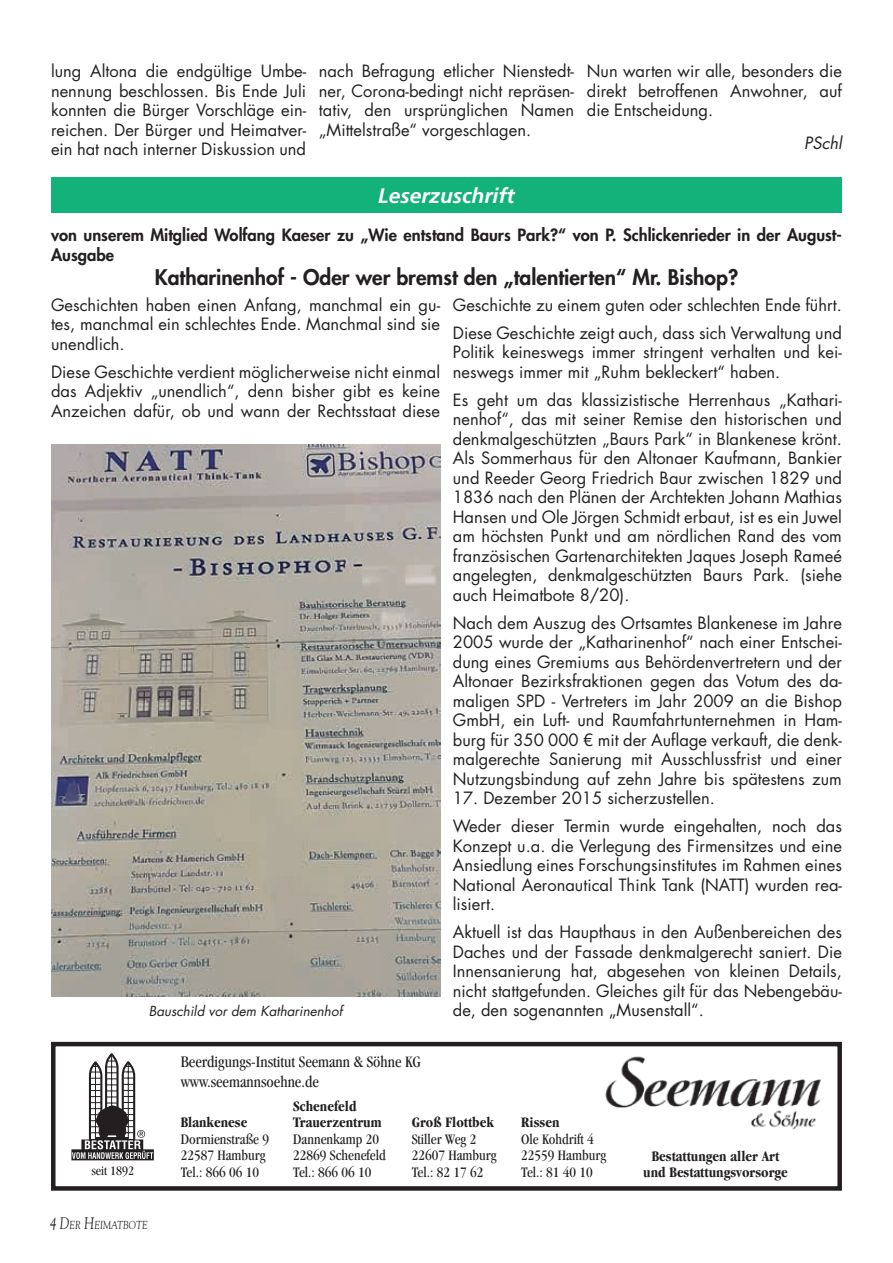
<style>
.page{position:relative;width:893px;height:1263px;background:#fff}
.page>*{position:absolute;margin:0;border:0;box-sizing:border-box;transform-origin:0 0}
.t1{font:800 21px "Futura Std";color:#231f20}
.t2{font:italic 700 21px "Frutiger LT Std";color:#fff}
.t3{font:16.5px/19.5px "Futura Std";color:#231f20;text-align:justify}
.t4{font:800 16.5px/19.5px "Futura Std";color:#231f20}
.t5{font:condensed 16.5px/19.8px "Garamond";color:#231f20}
.t6{font:italic 16.5px "Futura Std";color:#231f20}
.t7{font:condensed 15px "Garamond";color:#231f20}
.t8{font:700 condensed 15px "Garamond";color:#231f20}
.t9{font:italic 13.5px "Futura Std";color:#231f20}
.t10{font:condensed 13.5px "Garamond";color:#231f20}
.t11{font:italic 11.55px "Goudy Std";color:#231f20;scale:.8 1}
.s1{font-size:16.5px}
</style>
<div class="page">
<div style="left:51px;top:1042px;width:791px;height:149px;border:4px solid #231f20"></div>
<img style="left:605px;top:1056px;width:216px;height:74px">
<svg style="left:71px;top:1054px;width:83px;height:106px"></svg>
<img style="left:51px;top:444px;width:389px;height:553px">
<div style="left:51px;top:177px;width:791px;height:36px;background:#13b27b"></div>
<p class="t3" style="left:51px;top:62px;width:257px">lung Altona die endgültige Umbe&shy;nennung beschlossen. Bis Ende Juli konnten die Bürger Vorschläge ein&shy;reichen. Der Bürger und Heimatver&shy;ein hat nach interner Diskussion und</p>
<p class="t3" style="left:319px;top:62px;width:257px">nach Befragung etlicher Nienstedt&shy;ner, Corona-bedingt nicht repräsen&shy;tativ, den ursprünglichen Namen „Mittelstraße“ vorgeschlagen.</p>
<p class="t3" style="left:587px;top:62px;width:257px">Nun warten wir alle, besonders die direkt betroffenen Anwohner, auf die Entscheidung.</p>
<p class="t6" style="left:804px;top:132px;width:39px">PSchl</p>
<p class="t2" style="left:378px;top:183px;width:138px">Leserzuschrift</p>
<p class="t4" style="left:51px;top:225px;width:792px">von unserem Mitglied Wolfang Kaeser zu „Wie entstand Baurs Park?“ von P. Schlickenrieder in der August-<br>Ausgabe</p>
<p class="t1" style="left:155px;top:264px;width:585px">Katharinenhof - Oder wer bremst den „talentierten“ Mr. Bishop?</p>
<p class="t3" style="left:51px;top:295px;width:391px">Geschichten haben einen Anfang, manchmal ein gu&shy;tes, manchmal ein schlechtes Ende. Manchmal sind sie unendlich.</p>
<p class="t3" style="left:51px;top:362px;width:391px">Diese Geschichte verdient möglicherweise nicht einmal das Adjektiv „unendlich“, denn bisher gibt es keine Anzeichen dafür, ob und wann der Rechtsstaat diese</p>
<p class="t3" style="left:453px;top:291px;width:391px;line-height:28px">Geschichte zu einem guten oder schlechten Ende führt.<br>Diese Geschichte zeigt auch, dass sich Verwaltung und</p>
<p class="t3" style="left:453px;top:342px;width:391px">Politik keineswegs immer stringent verhalten und kei&shy;neswegs immer mit „Ruhm bekleckert“ haben.</p>
<p class="t3" style="left:453px;top:390px;width:391px">Es geht um das klassizistische Herrenhaus „Kathari&shy;nenhof“, das mit seiner Remise den historischen und denkmalgeschützten „Baurs Park“ in Blankenese krönt.<br>Als Sommerhaus für den Altonaer Kaufmann, Bankier und Reeder Georg Friedrich Baur zwischen 1829 und 1836 nach den Plänen der Archtekten Johann Mathias Hansen und Ole Jörgen Schmidt erbaut, ist es ein Juwel am höchsten Punkt und am nördlichen Rand des vom französischen Gartenarchitekten Jaques Joseph Rameé angelegten, denkmalgeschützten Baurs Park. (siehe auch Heimatbote 8/20).</p>
<p class="t3" style="left:453px;top:613px;width:391px">Nach dem Auszug des Ortsamtes Blankenese im Jahre 2005 wurde der „Katharinenhof“ nach einer Entschei&shy;dung eines Gremiums aus Behördenvertretern und der Altonaer Bezirksfraktionen gegen das Votum des da&shy;maligen SPD - Vertreters im Jahr 2009 an die Bishop GmbH, ein Luft- und Raumfahrtunternehmen in Ham&shy;burg für 350 000 € mit der Auflage verkauft, die denk&shy;malgerechte Sanierung mit Ausschlussfrist und einer Nutzungsbindung auf zehn Jahre bis spätestens zum</p>
<p class="t3" style="left:453px;top:784px;width:391px;line-height:28px">17. Dezember 2015 sicherzustellen.<br>Weder dieser Termin wurde eingehalten, noch das</p>
<p class="t3" style="left:453px;top:836px;width:391px">Konzept u.a. die Verlegung des Firmensitzes und eine Ansiedlung eines Forschungsinstitutes im Rahmen eines National Aeronautical Think Tank (NATT) wurden rea&shy;lisiert.</p>
<p class="t3" style="left:453px;top:922px;width:391px">Aktuell ist das Haupthaus in den Außenbereichen des Daches und der Fassade denkmalgerecht saniert. Die Innensanierung hat, abgesehen von kleinen Details, nicht stattgefunden. Gleiches gilt für das Nebengebäu-</p>
<p class="t9" style="left:149px;top:1002px;width:195px">Bauschild vor dem Katharinenhof</p>
<p class="t3" style="left:453px;top:1000px;width:253px">de, den sogenannten „Musenstall“.</p>
<p class="t5" style="left:181px;top:1052px;width:242px">Beerdigungs-Institut Seemann &amp; Söhne KG www.seemannsoehne.de</p>
<p class="t8" style="left:293px;top:1097px;width:65px">Schenefeld</p>
<p class="t8" style="left:181px;top:1114px;width:68px">Blankenese</p>
<p class="t8" style="left:293px;top:1114px;width:90px">Trauerzentrum</p>
<p class="t8" style="left:412px;top:1114px;width:84px">Groß Flottbek</p>
<p class="t8" style="left:521px;top:1114px;width:40px">Rissen</p>
<p class="t7" style="left:181px;top:1130px;width:90px">Dormienstraße 9</p>
<p class="t7" style="left:293px;top:1130px;width:87px">Dannenkamp 20</p>
<p class="t7" style="left:412px;top:1130px;width:66px">Stiller Weg 2</p>
<p class="t7" style="left:521px;top:1130px;width:74px">Ole Kohdrift 4</p>
<p class="t7" style="left:181px;top:1147px;width:86px">22587 Hamburg</p>
<p class="t7" style="left:293px;top:1147px;width:94px">22869 Schenefeld</p>
<p class="t7" style="left:412px;top:1147px;width:86px">22607 Hamburg</p>
<p class="t7" style="left:521px;top:1147px;width:86px">22559 Hamburg</p>
<p class="t7" style="left:181px;top:1163px;width:80px">Tel.: 866 06 10</p>
<p class="t7" style="left:293px;top:1163px;width:80px">Tel.: 866 06 10</p>
<p class="t7" style="left:412px;top:1163px;width:73px">Tel.: 82 17 62</p>
<p class="t7" style="left:521px;top:1163px;width:73px">Tel.: 81 40 10</p>
<p class="t8" style="left:652px;top:1148px;width:129px">Bestattungen aller Art</p>
<p class="t10" style="left:91px;top:1163px;width:44px">seit 1892</p>
<p class="t8" style="left:643px;top:1163px;width:146px">und Bestattungsvorsorge</p>
<p class="t11" style="left:50px;top:1217px;width:124px"><span class="s1">4</span> <span class="s1">D</span>ER <span class="s1">H</span>EIMATBOTE</p>
</div>
